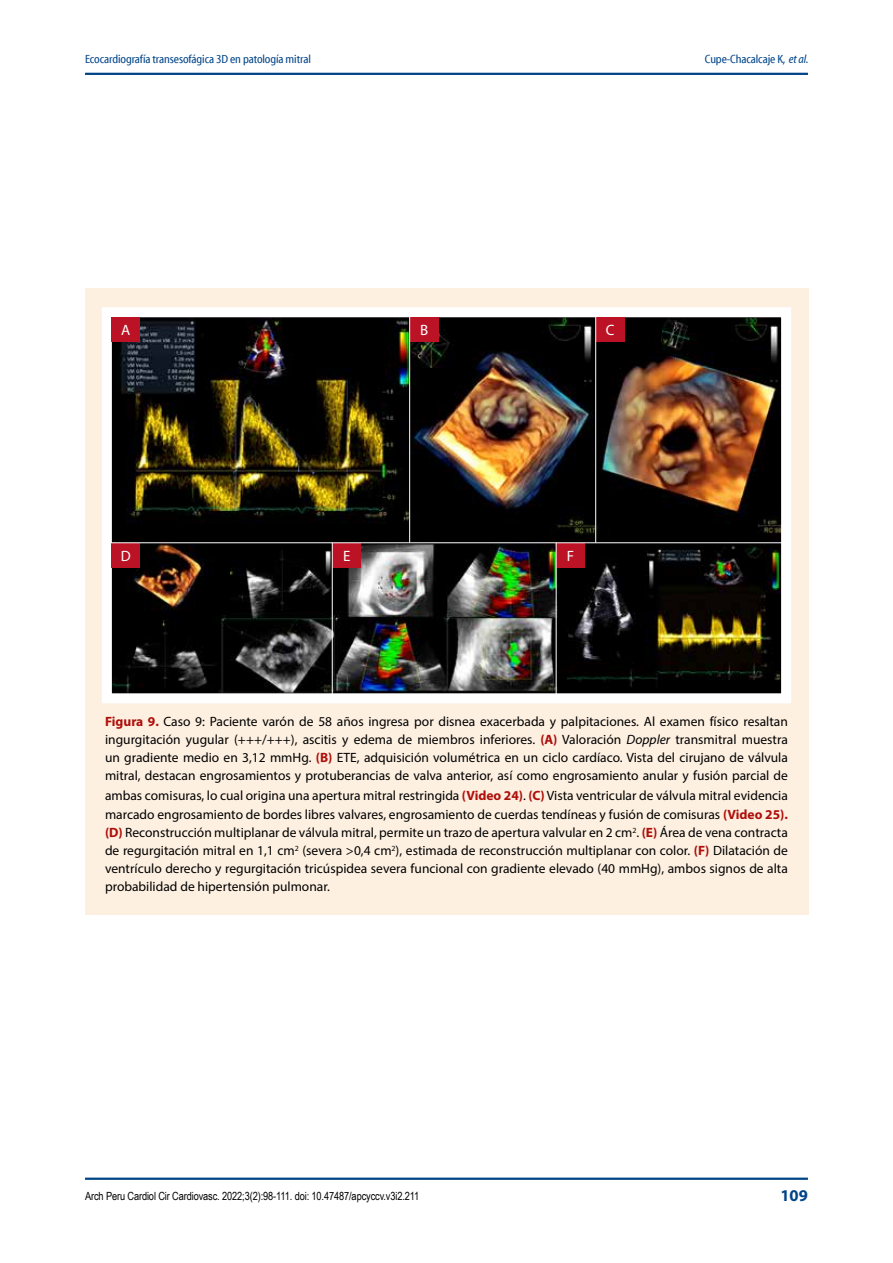
<style>
.page{position:relative;width:893px;height:1263px;background:#fff}
.page>*{position:absolute;margin:0;border:0;box-sizing:border-box;transform-origin:0 0}
.t1{font:700 16.5px "Myriad Pro";color:#048}
.t2{font:15px "Myriad Pro";color:#fff}
.t3{font:13.5px/18px "Myriad Pro";color:#000;text-align:justify}
.t4{font:12px "Myriad Cn Web";letter-spacing:-.01em;color:#048}
.t5{font:11.25px "Arial Narrow";letter-spacing:-.01em;color:#000}
.s1{font-family:"Myriad Cn It Web"}
.s2{font-weight:700;color:#ae0f0a}
.s3{font-style:italic}
</style>
<div class="page">
<hr style="left:85px;top:73px;width:723px;height:2px;background:#048">
<hr style="left:85px;top:1177px;width:723px;height:3px;background:#048">
<div style="left:85px;top:288px;width:724px;height:626px;background:#fdf0e1"></div>
<img style="left:113px;top:318px;width:667px;height:374px">
<div style="left:102px;top:307px;width:689px;height:396px;border:10px solid #fff"></div>
<div style="left:112px;top:317px;width:28px;height:25px;background:#bb1225"></div>
<div style="left:410px;top:317px;width:28px;height:25px;background:#bb1225"></div>
<div style="left:596px;top:317px;width:28px;height:25px;background:#bb1225"></div>
<div style="left:112px;top:543px;width:28px;height:25px;background:#bb1225"></div>
<div style="left:333px;top:543px;width:28px;height:25px;background:#bb1225"></div>
<div style="left:556px;top:543px;width:29px;height:25px;background:#bb1225"></div>
<hr style="left:111px;top:542px;width:675px;height:1px;background:#fff">
<hr style="left:409px;top:317px;width:1px;height:226px;background:#fff">
<hr style="left:332px;top:543px;width:1px;height:153px;background:#fff">
<hr style="left:556px;top:543px;width:1px;height:153px;background:#fff">
<hr style="left:595px;top:317px;width:1px;height:226px;background:#fff">
<p class="t4" style="left:85px;top:53px;width:227px">Ecocardiografía transesofágica 3D en patología mitral</p>
<p class="t4" style="left:705px;top:53px;width:105px">Cupe-Chacalcaje K, <span class="s1">et al.</span></p>
<p class="t2" style="left:121px;top:321px;width:11px">A</p>
<p class="t2" style="left:420px;top:321px;width:10px">B</p>
<p class="t2" style="left:606px;top:321px;width:10px">C</p>
<p class="t2" style="left:121px;top:547px;width:11px">D</p>
<p class="t2" style="left:343px;top:547px;width:9px">E</p>
<p class="t2" style="left:567px;top:547px;width:9px">F</p>
<p class="t3" style="left:105px;top:713px;width:684px"><span class="s2">Figura 9.</span> Caso 9: Paciente varón de 58 años ingresa por disnea exacerbada y palpitaciones. Al examen físico resaltan ingurgitación yugular (+++/+++), ascitis y edema de miembros inferiores. <span class="s2">(A)</span> Valoración <span class="s3">Doppler</span> transmitral muestra un gradiente medio en 3,12 mmHg. <span class="s2">(B)</span> ETE, adquisición volumétrica en un ciclo cardíaco. Vista del cirujano de válvula mitral, destacan engrosamientos y protuberancias de valva anterior, así como engrosamiento anular y fusión parcial de</p>
<p class="t3" style="left:105px;top:785px;width:684px;line-height:19.5px">ambas comisuras, lo cual origina una apertura mitral restringida <span class="s2">(Video 24)</span>. <span class="s2">(C)</span> Vista ventricular de válvula mitral evidencia marcado engrosamiento de bordes libres valvares, engrosamiento de cuerdas tendíneas y fusión de comisuras <span class="s2">(Video 25).</span></p>
<p class="t3" style="left:105px;top:824px;width:684px"><span class="s2">(D)</span> Reconstrucción multiplanar de válvula mitral, permite un trazo de apertura valvular en 2 cm<sup>2</sup>. <span class="s2">(E)</span> Área de vena contracta de regurgitación mitral en 1,1 cm<sup>2</sup> (severa &gt;0,4 cm<sup>2</sup>), estimada de reconstrucción multiplanar con color. <span class="s2">(F)</span> Dilatación de ventrículo derecho y regurgitación tricúspidea severa funcional con gradiente elevado (40 mmHg), ambos signos de alta probabilidad de hipertensión pulmonar.</p>
<p class="t5" style="left:85px;top:1188px;width:336px">Arch Peru Cardiol Cir Cardiovasc. 2022;3(2):98-111. doi: 10.47487/apcyccv.v3i2.211</p>
<p class="t1" style="left:780px;top:1184px;width:29px">109</p>
</div>
